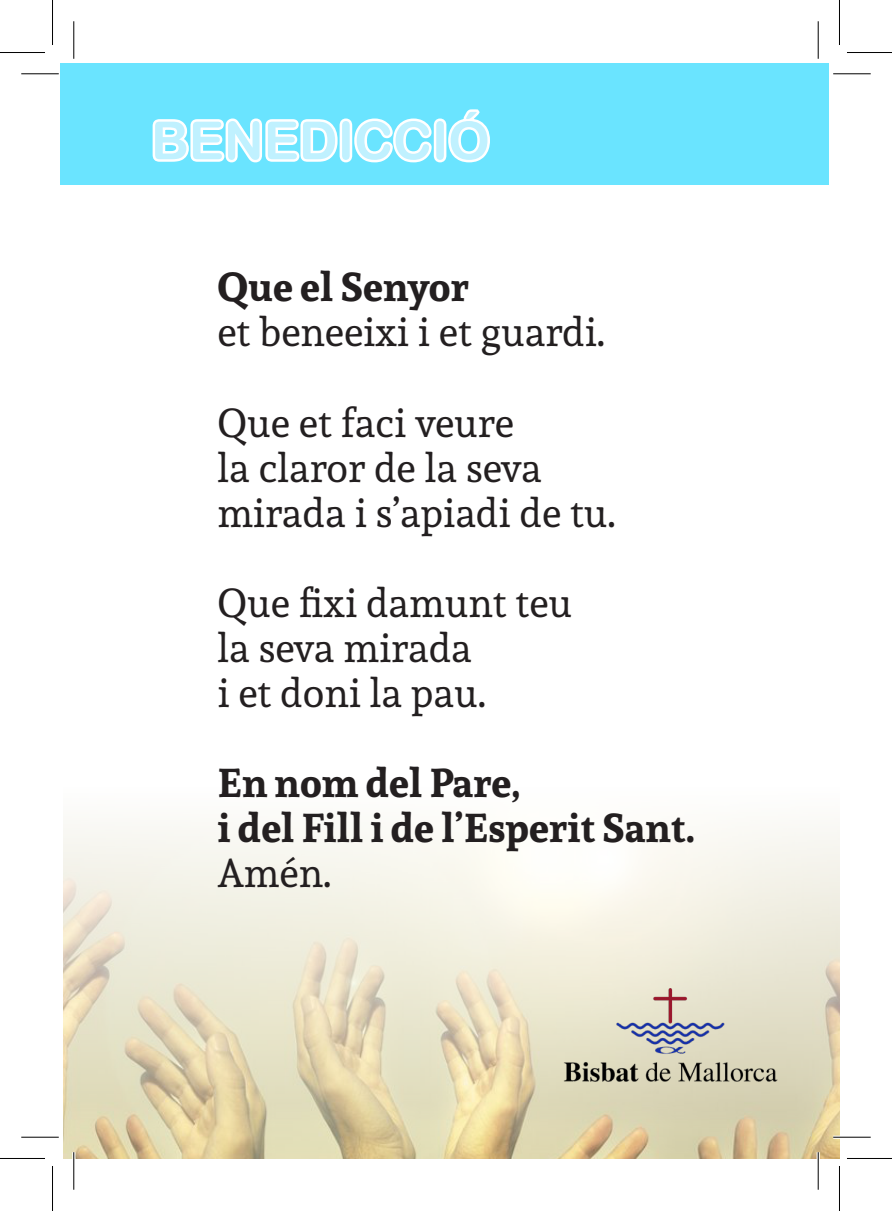
<style>
.page{position:relative;width:892px;height:1211px;background:#fff}
.page>*{position:absolute;margin:0;border:0;box-sizing:border-box;transform-origin:0 0}
.t1{font:52.5px "Arial Rounded MT Bold";color:#c0f1ff}
.t2{font:40px "Andada";color:#231f20}
.t3{font:700 40px "Andada";color:#231f20}
</style>
<div class="page">
<svg style="left:63px;top:824px;width:776px;height:334px;background:#eae4cd"></svg>
<div style="left:60px;top:63px;width:768px;height:121px;background:#6ae4ff"></div>
<svg style="left:152px;top:109px;width:338px;height:54px"></svg>
<img style="left:559px;top:988px;width:222px;height:99px">
<hr style="left:833px;top:1135px;width:37px;height:3px;background:#fff">
<hr style="left:72px;top:1152px;width:3px;height:37px;background:#fff">
<hr style="left:816px;top:1152px;width:3px;height:37px;background:#fff">
<hr style="left:21px;top:73px;width:38px;height:1px;background:#000">
<hr style="left:833px;top:73px;width:37px;height:1px;background:#000">
<hr style="left:21px;top:1136px;width:38px;height:1px;background:#000">
<hr style="left:833px;top:1136px;width:37px;height:1px;background:#000">
<hr style="left:73px;top:21px;width:1px;height:38px;background:#000">
<hr style="left:73px;top:1152px;width:1px;height:37px;background:#000">
<hr style="left:817px;top:21px;width:1px;height:38px;background:#000">
<hr style="left:817px;top:1152px;width:1px;height:37px;background:#000">
<hr style="left:0;top:52px;width:45px;height:1px;background:#000">
<hr style="left:847px;top:52px;width:45px;height:1px;background:#000">
<hr style="left:0;top:1158px;width:45px;height:1px;background:#000">
<hr style="left:847px;top:1158px;width:45px;height:1px;background:#000">
<hr style="left:52px;top:0;width:1px;height:45px;background:#000">
<hr style="left:52px;top:1166px;width:1px;height:45px;background:#000">
<hr style="left:839px;top:0;width:1px;height:45px;background:#000">
<hr style="left:839px;top:1166px;width:1px;height:45px;background:#000">
<p class="t1" style="left:151px;top:110px;width:340px">BENEDICCIÓ</p>
<p class="t3" style="left:217px;top:260px;width:253px">Que el Senyor</p>
<p class="t2" style="left:217px;top:306px;width:389px">et beneeixi i et guardi.</p>
<p class="t2" style="left:217px;top:396px;width:298px">Que et faci veure</p>
<p class="t2" style="left:217px;top:441px;width:326px">la claror de la seva</p>
<p class="t2" style="left:217px;top:486px;width:400px">mirada i s’apiadi de tu.</p>
<p class="t2" style="left:217px;top:576px;width:356px">Que fixi damunt teu</p>
<p class="t2" style="left:217px;top:621px;width:256px">la seva mirada</p>
<p class="t2" style="left:217px;top:666px;width:270px">i et doni la pau.</p>
<p class="t3" style="left:217px;top:755px;width:305px">En nom del Pare,</p>
<p class="t3" style="left:217px;top:800px;width:479px">i del Fill i de l’Esperit Sant.</p>
<p class="t2" style="left:217px;top:846px;width:116px">Amén.</p>
</div>
